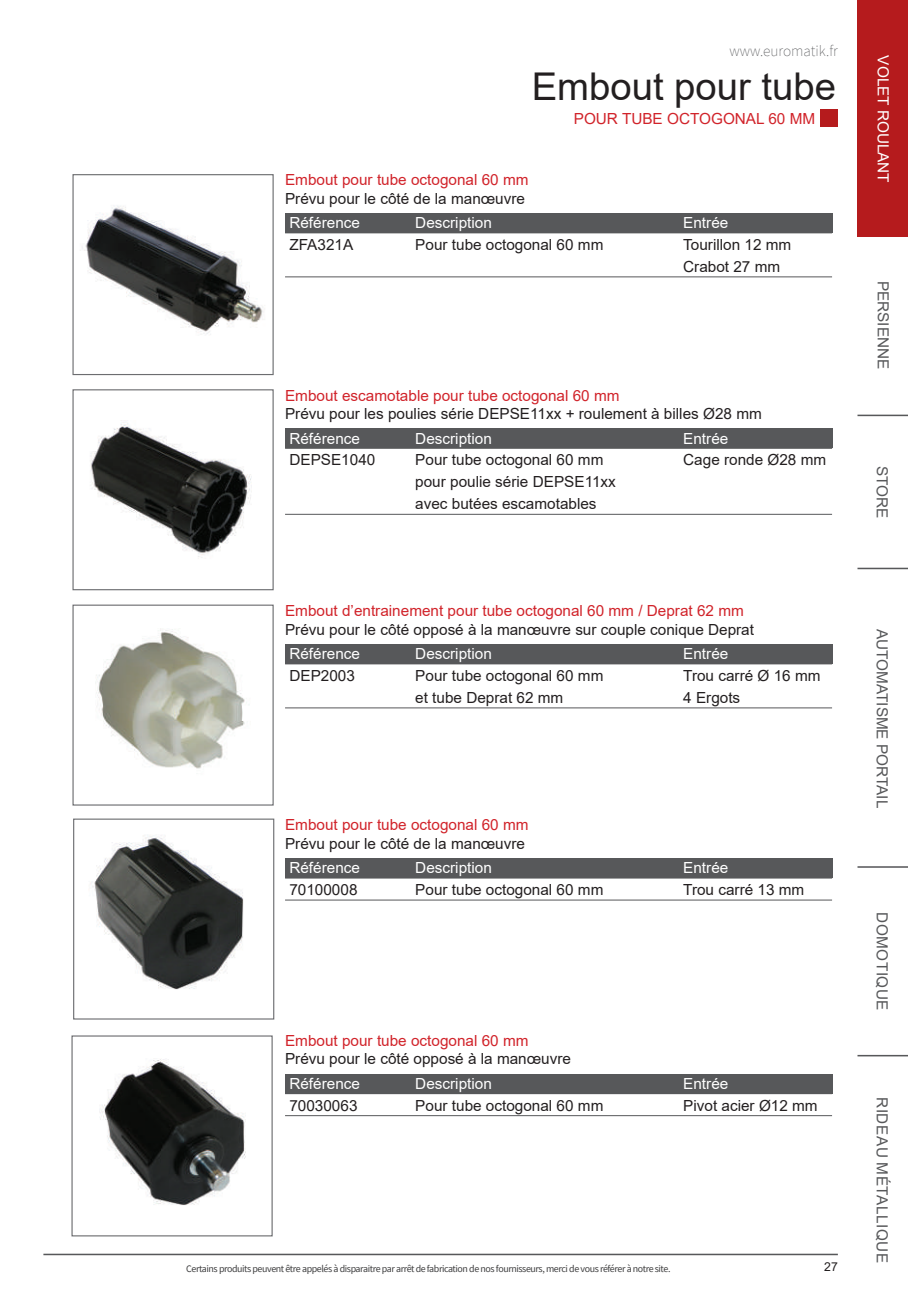
<style>
.page{position:relative;width:908px;height:1304px;background:#fff}
.page>*{position:absolute;margin:0;border:0;box-sizing:border-box;transform-origin:0 0}
.t1{font:38.2px "Arial";color:#231f20}
.t2{font:15.4px/22px "Arial";color:#231f20}
.t3{font:15.4px "Arial";color:#d1232a}
.t4{font:15.4px "Arial";color:#fff}
.t5{font:15.4px "Arial";color:#57585a}
.t6{font:15.4px "Arial";letter-spacing:.035em;color:#57585a}
.t7{font:200 15.4px "Source Sans Pro";color:#57585a}
.t8{font:12.2px "Arial";color:#231f20}
.t9{font:10px "Source Sans Pro";letter-spacing:-.04em;color:#3e3e3f}
</style>
<div class="page">
<div style="left:820px;top:109px;width:17px;height:18px;background:#b51b1d"></div>
<hr style="left:43px;top:1254px;width:794px;height:1px;background:#57585a">
<div style="left:857px;top:0;width:50px;height:237px;background:#b51b1d"></div>
<hr style="left:857px;top:568px;width:50px;height:1px;background:#57585a">
<hr style="left:857px;top:866px;width:50px;height:2px;background:#57585a">
<hr style="left:857px;top:415px;width:50px;height:1px;background:#57585a">
<hr style="left:857px;top:1055px;width:50px;height:1px;background:#57585a">
<img style="left:99px;top:1059px;width:147px;height:146px">
<div style="left:71px;top:1035px;width:201px;height:201px;border:1px solid #6c6d70"></div>
<img style="left:90px;top:835px;width:154px;height:155px">
<div style="left:73px;top:819px;width:201px;height:201px;border:1px solid #6c6d70"></div>
<img style="left:95px;top:628px;width:155px;height:141px">
<div style="left:72px;top:605px;width:201px;height:201px;border:1px solid #6c6d70"></div>
<img style="left:90px;top:420px;width:162px;height:138px">
<div style="left:72px;top:389px;width:201px;height:201px;border:1px solid #6c6d70"></div>
<div style="left:285px;top:428px;width:546px;height:20px;background:#57585a"></div>
<div style="left:285px;top:644px;width:546px;height:20px;background:#57585a"></div>
<div style="left:285px;top:858px;width:546px;height:20px;background:#57585a"></div>
<div style="left:285px;top:1074px;width:546px;height:19px;background:#57585a"></div>
<hr style="left:285px;top:448px;width:546px;height:1px;background:#57585a">
<hr style="left:285px;top:514px;width:546px;height:1px;background:#57585a">
<hr style="left:285px;top:664px;width:546px;height:1px;background:#57585a">
<hr style="left:285px;top:708px;width:546px;height:1px;background:#57585a">
<hr style="left:285px;top:878px;width:546px;height:1px;background:#57585a">
<hr style="left:285px;top:900px;width:546px;height:1px;background:#57585a">
<hr style="left:285px;top:1093px;width:546px;height:1px;background:#57585a">
<hr style="left:285px;top:1115px;width:546px;height:1px;background:#57585a">
<img style="left:82px;top:205px;width:182px;height:130px">
<div style="left:72px;top:174px;width:201px;height:201px;border:1px solid #6c6d70"></div>
<div style="left:285px;top:213px;width:546px;height:20px;background:#57585a"></div>
<hr style="left:285px;top:233px;width:546px;height:1px;background:#57585a">
<hr style="left:285px;top:277px;width:546px;height:1px;background:#57585a">
<p class="t7" style="left:729px;top:41px;width:110px">www.euromatik.fr</p>
<h1 class="t1" style="left:531px;top:60px;width:306px">Embout pour tube</h1>
<p class="t3" style="left:573px;top:108px;width:243px">POUR TUBE OCTOGONAL 60 MM</p>
<p class="t3" style="left:285px;top:169px;width:245px">Embout pour tube octogonal 60 mm</p>
<p class="t2" style="left:285px;top:187px;width:241px">Prévu pour le côté de la manœuvre</p>
<p class="t4" style="left:289px;top:212px;width:72px">Référence</p>
<p class="t4" style="left:415px;top:212px;width:78px">Description</p>
<p class="t4" style="left:683px;top:212px;width:47px">Entrée</p>
<p class="t2" style="left:289px;top:234px;width:65px">ZFA321A</p>
<p class="t2" style="left:415px;top:234px;width:189px">Pour tube octogonal 60 mm</p>
<p class="t2" style="left:683px;top:234px;width:109px">Tourillon 12 mm<br>Crabot 27 mm</p>
<p class="t3" style="left:285px;top:385px;width:336px">Embout escamotable pour tube octogonal 60 mm</p>
<p class="t2" style="left:285px;top:403px;width:478px">Prévu pour les poulies série DEPSE11xx + roulement à billes Ø28 mm</p>
<p class="t4" style="left:289px;top:427px;width:72px">Référence</p>
<p class="t4" style="left:415px;top:427px;width:78px">Description</p>
<p class="t4" style="left:683px;top:427px;width:47px">Entrée</p>
<p class="t2" style="left:289px;top:449px;width:87px">DEPSE1040</p>
<p class="t2" style="left:415px;top:449px;width:189px">Pour tube octogonal 60 mm</p>
<p class="t2" style="left:683px;top:449px;width:144px">Cage ronde Ø28 mm</p>
<p class="t2" style="left:415px;top:471px;width:202px">pour poulie série DEPSE11xx avec butées escamotables</p>
<p class="t3" style="left:285px;top:600px;width:460px">Embout d’entrainement pour tube octogonal 60 mm / Deprat 62 mm</p>
<p class="t2" style="left:285px;top:618px;width:470px">Prévu pour le côté opposé à la manœuvre sur couple conique Deprat</p>
<p class="t4" style="left:289px;top:643px;width:72px">Référence</p>
<p class="t4" style="left:415px;top:643px;width:78px">Description</p>
<p class="t4" style="left:683px;top:643px;width:47px">Entrée</p>
<p class="t2" style="left:289px;top:665px;width:67px">DEP2003</p>
<p class="t2" style="left:415px;top:665px;width:189px">Pour tube octogonal 60 mm</p>
<p class="t2" style="left:683px;top:665px;width:139px">Trou carré Ø 16 mm</p>
<p class="t2" style="left:415px;top:687px;width:149px">et tube Deprat 62 mm</p>
<p class="t2" style="left:683px;top:687px;width:58px">4 Ergots</p>
<p class="t3" style="left:285px;top:814px;width:245px">Embout pour tube octogonal 60 mm</p>
<p class="t2" style="left:285px;top:832px;width:241px">Prévu pour le côté de la manœuvre</p>
<p class="t4" style="left:289px;top:857px;width:72px">Référence</p>
<p class="t4" style="left:415px;top:857px;width:78px">Description</p>
<p class="t4" style="left:683px;top:857px;width:47px">Entrée</p>
<p class="t2" style="left:289px;top:879px;width:70px">70100008</p>
<p class="t2" style="left:415px;top:879px;width:189px">Pour tube octogonal 60 mm</p>
<p class="t2" style="left:683px;top:879px;width:123px">Trou carré 13 mm</p>
<p class="t3" style="left:285px;top:1030px;width:245px">Embout pour tube octogonal 60 mm</p>
<p class="t2" style="left:285px;top:1048px;width:287px">Prévu pour le côté opposé à la manœuvre</p>
<p class="t4" style="left:289px;top:1073px;width:72px">Référence</p>
<p class="t4" style="left:415px;top:1073px;width:78px">Description</p>
<p class="t4" style="left:683px;top:1073px;width:47px">Entrée</p>
<p class="t2" style="left:289px;top:1094px;width:70px">70030063</p>
<p class="t2" style="left:415px;top:1094px;width:189px">Pour tube octogonal 60 mm</p>
<p class="t2" style="left:683px;top:1094px;width:136px">Pivot acier Ø12 mm</p>
<p class="t9" style="left:186px;top:1262px;width:485px">Certains produits peuvent être appelés à disparaitre par arrêt de fabrication de nos fournisseurs, merci de vous référer à notre site.</p>
<p class="t8" style="left:823px;top:1259px;width:15px">27</p>
<p class="t4" style="left:893px;top:55px;width:129px;rotate:90deg">VOLET ROULANT</p>
<p class="t5" style="left:893px;top:281px;width:90px;rotate:90deg">PERSIENNE</p>
<p class="t5" style="left:892px;top:466px;width:54px;rotate:90deg">STORE</p>
<p class="t5" style="left:892px;top:629px;width:181px;rotate:90deg">AUTOMATISME PORTAIL</p>
<p class="t6" style="left:892px;top:912px;width:100px;rotate:90deg">DOMOTIQUE</p>
<p class="t6" style="left:892px;top:1097px;width:167px;rotate:90deg">RIDEAU MÉTALLIQUE</p>
</div>
